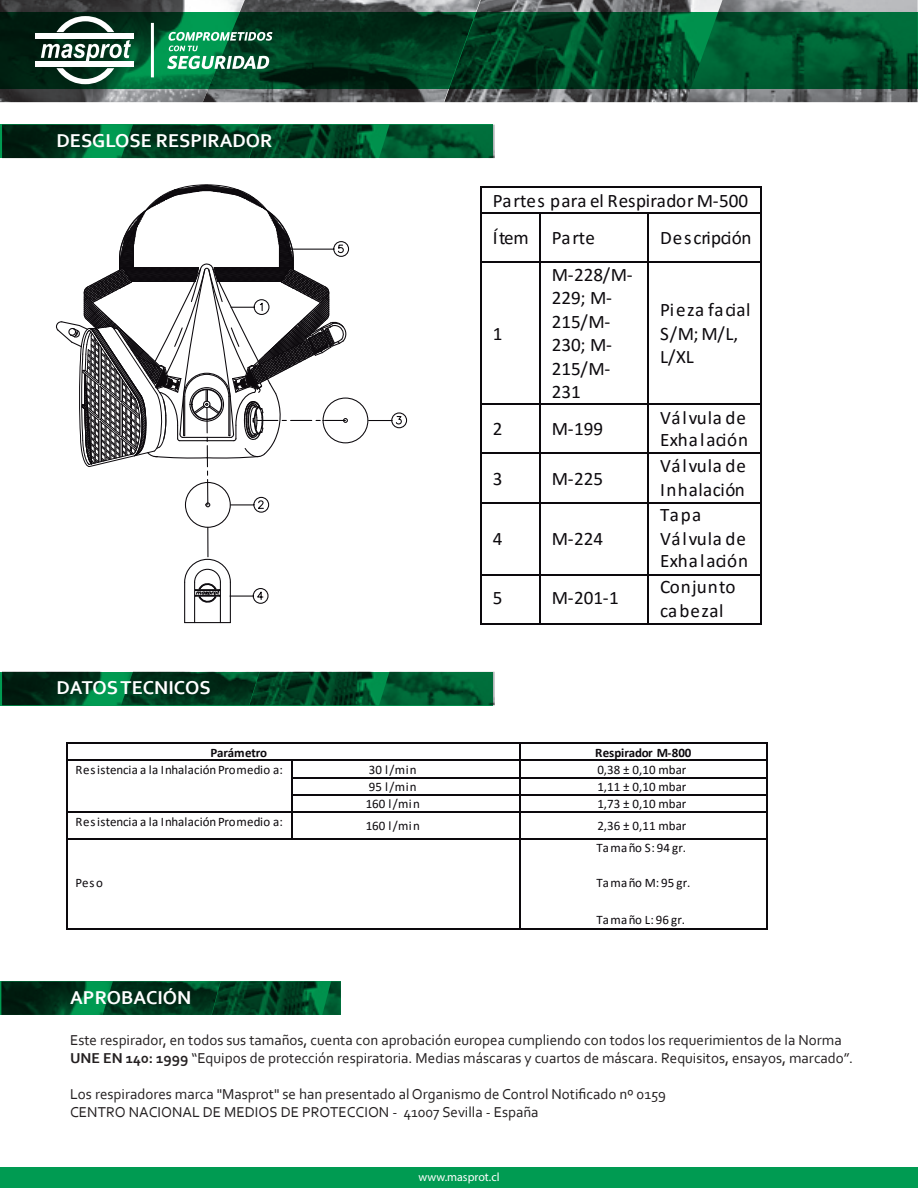
<style>
.page{position:relative;width:918px;height:1188px;background:#fff}
.page>*{position:absolute;margin:0;border:0;box-sizing:border-box;transform-origin:0 0}
.t1{font:700 19.5px "Corbel";color:#fff}
.t2{font:19.05px/23.9px "Calibri";letter-spacing:.02em;color:#0c090d}
.t3{font:19.05px/23.1px "Calibri";letter-spacing:.055em;color:#0c090d}
.t4{font:19.05px/36.6px "Calibri";color:#0c090d}
.t5{font:19.05px/23.5px "Calibri";letter-spacing:-.005em;color:#0c090d}
.t6{font:15px/18px "Corbel";color:#231f20}
.t7{font:12.9px "Calibri";color:#0c090d}
.t8{font:12.9px "Calibri";letter-spacing:.02em;color:#0c090d}
.t9{font:12.9px "Calibri";letter-spacing:.03em;color:#0c090d}
.t10{font:700 12.9px "Calibri";letter-spacing:-.005em;color:#0c090d}
.t11{font:12px "Myriad Pro";color:#fff}
.s1{font-weight:700}
</style>
<div class="page">
<img style="left:0;top:0;width:203px;height:102px">
<img style="left:203px;top:0;width:241px;height:102px">
<img style="left:444px;top:0;width:242px;height:102px">
<img style="left:686px;top:0;width:232px;height:102px">
<svg style="left:0;top:12px;width:918px;height:77px;background:#004626"></svg>
<svg style="left:41px;top:40px;width:90px;height:21px"></svg>
<div style="left:36px;top:33px;width:98px;height:5px;background:#fff"></div>
<svg style="left:56px;top:16px;width:58px;height:16px"></svg>
<svg style="left:57px;top:68px;width:57px;height:16px"></svg>
<div style="left:36px;top:62px;width:98px;height:5px;background:#fff"></div>
<svg style="left:167px;top:32px;width:105px;height:37px"></svg>
<hr style="left:151px;top:23px;width:3px;height:54px;background:#fff">
<div style="left:0;top:1167px;width:918px;height:21px;background:#009b52"></div>
<svg style="left:0;top:981px;width:341px;height:34px;background:#004424"></svg>
<svg style="left:1px;top:125px;width:492px;height:33px;background:#004826"></svg>
<svg style="left:1px;top:672px;width:492px;height:33px;background:#004826"></svg>
<div style="left:323px;top:398px;width:45px;height:45px;border:1px solid #0c090d;border-radius:50%"></div>
<hr style="left:207px;top:527px;width:1px;height:30px;background:#0c090d">
<hr style="left:185px;top:622px;width:45px;height:1px;background:#0c090d">
<hr style="left:184px;top:582px;width:1px;height:41px;background:#0c090d">
<hr style="left:194px;top:582px;width:1px;height:41px;background:#0c090d">
<hr style="left:230px;top:582px;width:1px;height:41px;background:#0c090d">
<hr style="left:220px;top:582px;width:1px;height:41px;background:#0c090d">
<div style="left:333px;top:241px;width:16px;height:16px;border:1px solid #0c090d;border-radius:50%"></div>
<div style="left:391px;top:412px;width:16px;height:16px;border:1px solid #0c090d;border-radius:50%"></div>
<svg style="left:369px;top:415px;width:33px;height:10px"></svg>
<div style="left:253px;top:497px;width:16px;height:16px;border:1px solid #0c090d;border-radius:50%"></div>
<svg style="left:56px;top:184px;width:292px;height:325px"></svg>
<div style="left:253px;top:588px;width:16px;height:16px;border:1px solid #0c090d;border-radius:50%"></div>
<svg style="left:184px;top:558px;width:80px;height:45px"></svg>
<hr style="left:482px;top:187px;width:279px;height:1px;background:#0c090d">
<hr style="left:480px;top:188px;width:2px;height:24px;background:#0c090d">
<hr style="left:482px;top:212px;width:57px;height:2px;background:#0c090d">
<hr style="left:541px;top:212px;width:106px;height:2px;background:#0c090d">
<hr style="left:649px;top:212px;width:112px;height:2px;background:#0c090d">
<svg style="left:761px;top:187px;width:1px;height:27px"></svg>
<hr style="left:480px;top:214px;width:2px;height:47px;background:#0c090d">
<hr style="left:539px;top:214px;width:2px;height:47px;background:#0c090d">
<hr style="left:647px;top:214px;width:2px;height:47px;background:#0c090d">
<hr style="left:761px;top:214px;width:1px;height:47px;background:#0c090d">
<hr style="left:482px;top:261px;width:57px;height:2px;background:#0c090d">
<hr style="left:541px;top:261px;width:106px;height:2px;background:#0c090d">
<hr style="left:649px;top:261px;width:112px;height:2px;background:#0c090d">
<hr style="left:480px;top:263px;width:2px;height:140px;background:#0c090d">
<hr style="left:539px;top:263px;width:2px;height:140px;background:#0c090d">
<hr style="left:647px;top:263px;width:2px;height:140px;background:#0c090d">
<hr style="left:761px;top:263px;width:1px;height:140px;background:#0c090d">
<hr style="left:482px;top:403px;width:57px;height:2px;background:#0c090d">
<hr style="left:541px;top:403px;width:106px;height:2px;background:#0c090d">
<hr style="left:649px;top:403px;width:112px;height:2px;background:#0c090d">
<hr style="left:480px;top:405px;width:2px;height:48px;background:#0c090d">
<hr style="left:539px;top:405px;width:2px;height:48px;background:#0c090d">
<hr style="left:647px;top:405px;width:2px;height:48px;background:#0c090d">
<hr style="left:761px;top:405px;width:1px;height:48px;background:#0c090d">
<hr style="left:482px;top:453px;width:57px;height:1px;background:#0c090d">
<hr style="left:541px;top:453px;width:106px;height:1px;background:#0c090d">
<hr style="left:649px;top:453px;width:112px;height:1px;background:#0c090d">
<hr style="left:480px;top:454px;width:2px;height:48px;background:#0c090d">
<hr style="left:539px;top:454px;width:2px;height:48px;background:#0c090d">
<hr style="left:647px;top:454px;width:2px;height:48px;background:#0c090d">
<hr style="left:761px;top:454px;width:1px;height:48px;background:#0c090d">
<hr style="left:482px;top:502px;width:57px;height:2px;background:#0c090d">
<hr style="left:541px;top:502px;width:106px;height:2px;background:#0c090d">
<hr style="left:649px;top:502px;width:112px;height:2px;background:#0c090d">
<hr style="left:480px;top:504px;width:2px;height:70px;background:#0c090d">
<hr style="left:539px;top:504px;width:2px;height:70px;background:#0c090d">
<hr style="left:647px;top:504px;width:2px;height:70px;background:#0c090d">
<hr style="left:761px;top:504px;width:1px;height:70px;background:#0c090d">
<hr style="left:482px;top:574px;width:57px;height:1px;background:#0c090d">
<hr style="left:541px;top:574px;width:106px;height:1px;background:#0c090d">
<hr style="left:649px;top:574px;width:112px;height:1px;background:#0c090d">
<hr style="left:480px;top:575px;width:2px;height:48px;background:#0c090d">
<hr style="left:482px;top:623px;width:57px;height:2px;background:#0c090d">
<hr style="left:539px;top:575px;width:2px;height:48px;background:#0c090d">
<hr style="left:541px;top:623px;width:106px;height:2px;background:#0c090d">
<hr style="left:647px;top:575px;width:2px;height:48px;background:#0c090d">
<hr style="left:649px;top:623px;width:112px;height:2px;background:#0c090d">
<hr style="left:761px;top:575px;width:1px;height:48px;background:#0c090d">
<hr style="left:68px;top:743px;width:451px;height:1px;background:#0c090d">
<hr style="left:520px;top:743px;width:247px;height:1px;background:#0c090d">
<hr style="left:520px;top:744px;width:1px;height:185px;background:#0c090d">
<hr style="left:68px;top:760px;width:224px;height:1px;background:#0c090d">
<hr style="left:293px;top:760px;width:226px;height:1px;background:#0c090d">
<hr style="left:520px;top:760px;width:247px;height:1px;background:#0c090d">
<hr style="left:293px;top:777px;width:226px;height:1px;background:#0c090d">
<hr style="left:520px;top:777px;width:247px;height:1px;background:#0c090d">
<hr style="left:293px;top:794px;width:226px;height:1px;background:#0c090d">
<hr style="left:520px;top:794px;width:247px;height:1px;background:#0c090d">
<hr style="left:68px;top:812px;width:224px;height:1px;background:#0c090d">
<hr style="left:293px;top:812px;width:226px;height:1px;background:#0c090d">
<hr style="left:520px;top:812px;width:247px;height:1px;background:#0c090d">
<svg style="left:67px;top:743px;width:1px;height:97px"></svg>
<hr style="left:68px;top:839px;width:224px;height:1px;background:#0c090d">
<svg style="left:292px;top:760px;width:1px;height:80px"></svg>
<hr style="left:293px;top:839px;width:226px;height:1px;background:#0c090d">
<hr style="left:520px;top:839px;width:247px;height:1px;background:#0c090d">
<svg style="left:767px;top:743px;width:1px;height:97px"></svg>
<hr style="left:67px;top:840px;width:1px;height:88px;background:#0c090d">
<hr style="left:68px;top:928px;width:451px;height:1px;background:#0c090d">
<hr style="left:520px;top:928px;width:247px;height:1px;background:#0c090d">
<hr style="left:767px;top:840px;width:1px;height:88px;background:#0c090d">
<h1 class="t1" style="left:57px;top:129px;width:217px">DESGLOSE RESPIRADOR</h1>
<h1 class="t1" style="left:57px;top:676px;width:156px">DATOS TECNICOS</h1>
<p class="t4" style="left:493px;top:182px;width:257px">Partes para el Respirador M-500<br>Ítem Parte</p>
<p class="t2" style="left:660px;top:225px;width:93px">Descripción</p>
<p class="t2" style="left:493px;top:321px;width:11px">1</p>
<p class="t5" style="left:552px;top:262px;width:82px">M-228/M-<br>229; M-<br>215/M-<br>230; M-<br>215/M-<br>231</p>
<p class="t2" style="left:660px;top:297px;width:92px">Pieza facial<br>S/M; M/L,<br>L/XL</p>
<p class="t2" style="left:493px;top:416px;width:11px">2</p>
<p class="t2" style="left:552px;top:416px;width:53px">M-199</p>
<p class="t2" style="left:660px;top:406px;width:89px;line-height:22.4px">Válvula de<br>Exhalación</p>
<p class="t2" style="left:493px;top:466px;width:11px">3</p>
<p class="t2" style="left:552px;top:466px;width:53px">M-225</p>
<p class="t2" style="left:660px;top:453px;width:87px">Válvula de<br>Inhalación</p>
<p class="t2" style="left:493px;top:526px;width:11px">4</p>
<p class="t2" style="left:552px;top:526px;width:53px">M-224</p>
<p class="t3" style="left:660px;top:503px;width:89px">Tapa<br>Válvula de<br>Exhalación</p>
<p class="t2" style="left:493px;top:585px;width:11px">5</p>
<p class="t2" style="left:552px;top:585px;width:69px">M-201-1</p>
<p class="t3" style="left:660px;top:574px;width:77px;line-height:23.9px">Conjunto cabezal</p>
<p class="t10" style="left:211px;top:743px;width:58px">Parámetro</p>
<p class="t10" style="left:595px;top:743px;width:98px">Respirador M-800</p>
<p class="t8" style="left:76px;top:761px;width:209px">Resistencia a la Inhalación Promedio a:</p>
<p class="t7" style="left:369px;top:761px;width:49px">30 l/min</p>
<p class="t7" style="left:597px;top:761px;width:91px">0,38 ± 0,10 mbar</p>
<p class="t7" style="left:369px;top:778px;width:49px">95 l/min</p>
<p class="t7" style="left:597px;top:778px;width:91px">1,11 ± 0,10 mbar</p>
<p class="t7" style="left:366px;top:795px;width:56px">160 l/min</p>
<p class="t7" style="left:597px;top:795px;width:91px">1,73 ± 0,10 mbar</p>
<p class="t8" style="left:76px;top:812px;width:209px">Resistencia a la Inhalación Promedio a:</p>
<p class="t7" style="left:366px;top:817px;width:56px">160 l/min</p>
<p class="t7" style="left:597px;top:817px;width:91px">2,36 ± 0,11 mbar</p>
<p class="t7" style="left:76px;top:874px;width:29px">Peso</p>
<h1 class="t1" style="left:70px;top:986px;width:123px">APROBACIÓN</h1>
<p class="t9" style="left:596px;top:838px;width:91px">Tamaño S: 94 gr.</p>
<p class="t9" style="left:596px;top:874px;width:96px">Tamaño M: 95 gr.</p>
<p class="t9" style="left:596px;top:911px;width:90px">Tamaño L: 96 gr.</p>
<p class="t6" style="left:70px;top:1030px;width:784px">Este respirador, en todos sus tamaños, cuenta con aprobación europea cumpliendo con todos los requerimientos de la Norma<br><span class="s1">UNE EN 140: 1999</span> “Equipos de protección respiratoria. Medias máscaras y cuartos de máscara. Requisitos, ensayos, marcado”.</p>
<p class="t6" style="left:70px;top:1084px;width:598px">Los respiradores marca "Masprot" se han presentado al Organismo de Control Notificado nº 0159<br>CENTRO NACIONAL DE MEDIOS DE PROTECCION - 41007 Sevilla - España</p>
<p class="t11" style="left:418px;top:1170px;width:83px">www.masprot.cl</p>
</div>
